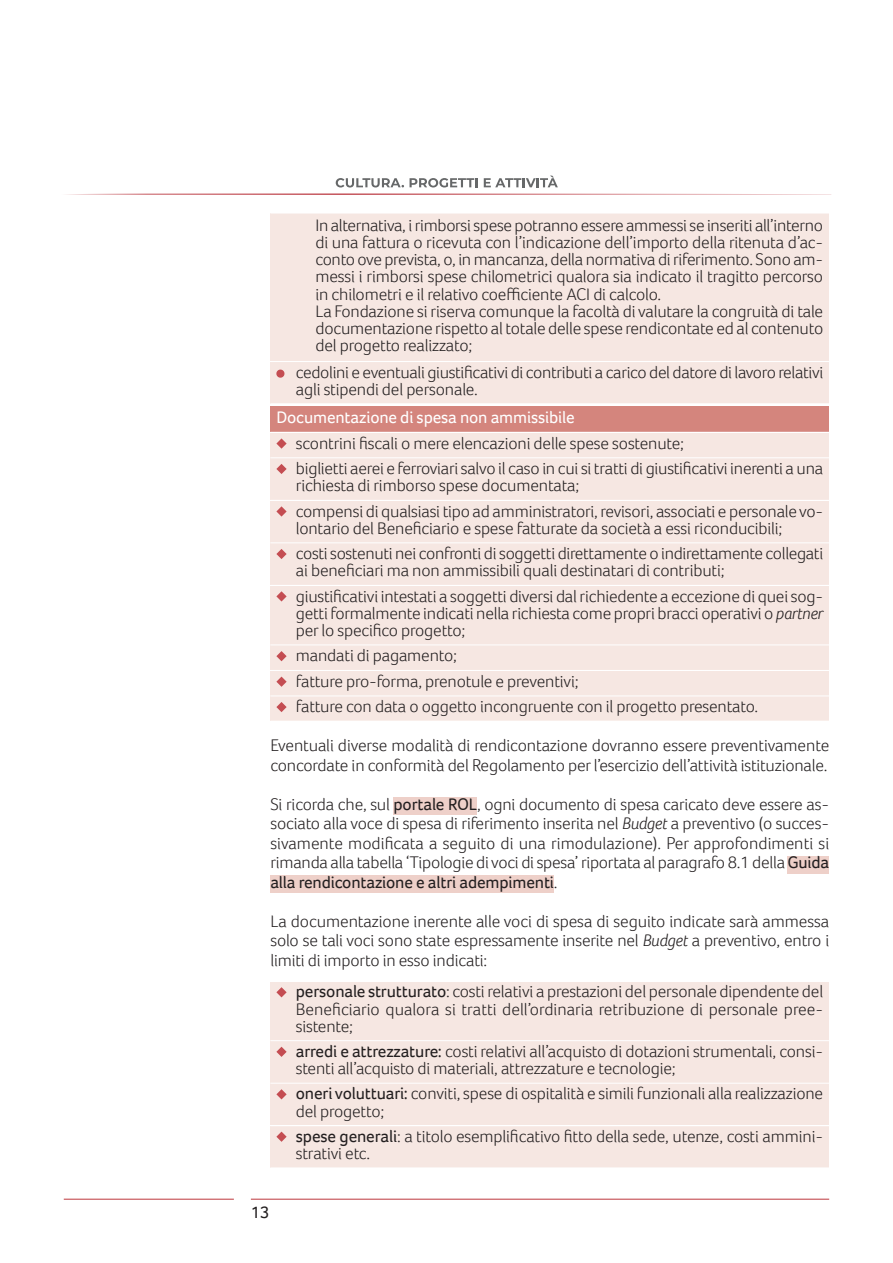
<style>
.page{position:relative;width:893px;height:1263px;background:#fff}
.page>*{position:absolute;margin:0;border:0;box-sizing:border-box;transform-origin:0 0}
.t1{font:300 17.25px/17.2px "Foco";letter-spacing:-.01em;color:#231f20}
.t2{font:17.25px "Foco";letter-spacing:-.01em;color:#fff}
.t3{font:17.25px "Foco";color:#231f20}
.s1{font-style:italic}
.s2{font-weight:400}
</style>
<div class="page">
<svg style="left:94px;top:193px;width:613px;height:1px"></svg>
<svg style="left:335px;top:175px;width:223px;height:12px"></svg>
<hr style="left:64px;top:1198px;width:170px;height:2px;background:#c44d52">
<hr style="left:251px;top:1198px;width:578px;height:2px;background:#c44d52">
<div style="left:270px;top:982px;width:559px;height:58px;background:#f6e7e2"></div>
<svg style="left:276px;top:987px;width:11px;height:10px"></svg>
<div style="left:270px;top:1041px;width:559px;height:42px;background:#f6e7e2"></div>
<svg style="left:276px;top:1047px;width:11px;height:10px"></svg>
<div style="left:270px;top:1083px;width:559px;height:42px;background:#f6e7e2"></div>
<svg style="left:276px;top:1089px;width:11px;height:10px"></svg>
<div style="left:270px;top:1126px;width:559px;height:41px;background:#f6e7e2"></div>
<svg style="left:276px;top:1131px;width:11px;height:11px"></svg>
<div style="left:394px;top:798px;width:83px;height:17px;background:#eed0c9"></div>
<div style="left:787px;top:856px;width:42px;height:17px;background:#eed0c9"></div>
<div style="left:270px;top:876px;width:284px;height:17px;background:#eed0c9"></div>
<hr style="left:270px;top:1083px;width:559px;height:1px;background:#fff">
<div style="left:270px;top:407px;width:559px;height:25px;background:#d4857d"></div>
<div style="left:270px;top:433px;width:559px;height:24px;background:#f6e7e2"></div>
<svg style="left:276px;top:438px;width:11px;height:11px"></svg>
<div style="left:270px;top:458px;width:559px;height:42px;background:#f6e7e2"></div>
<svg style="left:276px;top:464px;width:11px;height:10px"></svg>
<div style="left:270px;top:501px;width:559px;height:41px;background:#f6e7e2"></div>
<svg style="left:276px;top:506px;width:11px;height:11px"></svg>
<div style="left:270px;top:543px;width:559px;height:42px;background:#f6e7e2"></div>
<svg style="left:276px;top:549px;width:11px;height:10px"></svg>
<div style="left:270px;top:586px;width:559px;height:59px;background:#f6e7e2"></div>
<svg style="left:276px;top:591px;width:11px;height:10px"></svg>
<div style="left:270px;top:645px;width:559px;height:25px;background:#f6e7e2"></div>
<svg style="left:276px;top:651px;width:11px;height:10px"></svg>
<div style="left:270px;top:671px;width:559px;height:25px;background:#f6e7e2"></div>
<svg style="left:276px;top:677px;width:11px;height:10px"></svg>
<div style="left:270px;top:696px;width:559px;height:25px;background:#f6e7e2"></div>
<svg style="left:276px;top:702px;width:11px;height:10px"></svg>
<div style="left:270px;top:213px;width:559px;height:148px;background:#f6e7e2"></div>
<div style="left:270px;top:362px;width:559px;height:41px;background:#f6e7e2"></div>
<svg style="left:276px;top:370px;width:8px;height:8px"></svg>
<hr style="left:270px;top:213px;width:559px;height:1px;background:#fff">
<hr style="left:270px;top:645px;width:559px;height:1px;background:#fff">
<hr style="left:270px;top:696px;width:559px;height:1px;background:#fff">
<p class="t1" style="left:315px;top:216px;width:509px;text-align:justify">In alternativa, i rimborsi spese potranno essere ammessi se inseriti all’interno di una fattura o ricevuta con l’indicazione dell’importo della ritenuta d’ac&shy;conto ove prevista, o, in mancanza, della normativa di riferimento. Sono am&shy;messi i rimborsi spese chilometrici qualora sia indicato il tragitto percorso in chilometri e il relativo coefficiente ACI di calcolo.</p>
<p class="t1" style="left:315px;top:302px;width:509px;text-align:justify">La Fondazione si riserva comunque la facoltà di valutare la congruità di tale documentazione rispetto al totale delle spese rendicontate ed al contenuto del progetto realizzato;</p>
<p class="t1" style="left:296px;top:363px;width:529px">cedolini e eventuali giustificativi di contributi a carico del datore di lavoro relativi agli stipendi del personale.</p>
<p class="t2" style="left:276px;top:406px;width:300px">Documentazione di spesa non ammissibile</p>
<p class="t1" style="left:296px;top:434px;width:390px">scontrini fiscali o mere elencazioni delle spese sostenute;</p>
<p class="t1" style="left:296px;top:459px;width:529px">biglietti aerei e ferroviari salvo il caso in cui si tratti di giustificativi inerenti a una richiesta di rimborso spese documentata;</p>
<p class="t1" style="left:296px;top:502px;width:529px">compensi di qualsiasi tipo ad amministratori, revisori, associati e personale vo&shy;lontario del Beneficiario e spese fatturate da società a essi riconducibili;</p>
<p class="t1" style="left:296px;top:544px;width:529px">costi sostenuti nei confronti di soggetti direttamente o indirettamente collegati ai beneficiari ma non ammissibili quali destinatari di contributi;</p>
<p class="t1" style="left:296px;top:587px;width:529px;text-align:justify">giustificativi intestati a soggetti diversi dal richiedente a eccezione di quei sog&shy;getti formalmente indicati nella richiesta come propri bracci operativi o <span class="s1">partner </span>per lo specifico progetto;</p>
<p class="t1" style="left:296px;top:646px;width:163px">mandati di pagamento;</p>
<p class="t1" style="left:296px;top:672px;width:284px">fatture pro-forma, prenotule e preventivi;</p>
<p class="t1" style="left:296px;top:697px;width:464px">fatture con data o oggetto incongruente con il progetto presentato.</p>
<p class="t1" style="left:270px;top:735px;width:560px;line-height:19.5px">Eventuali diverse modalità di rendicontazione dovranno essere preventivamente concordate in conformità del Regolamento per l’esercizio dell’attività istituzionale.</p>
<p class="t1" style="left:270px;top:794px;width:560px;line-height:19.5px;text-align:justify">Si ricorda che, sul <span class="s2">portale ROL</span>, ogni documento di spesa caricato deve essere as&shy;sociato alla voce di spesa di riferimento inserita nel <span class="s1">Budget</span> a preventivo (o succes&shy;sivamente modificata a seguito di una rimodulazione). Per approfondimenti si rimanda alla tabella ‘Tipologie di voci di spesa’ riportata al paragrafo 8.1 della <span class="s2">Guida alla rendicontazione e altri adempimenti</span>.</p>
<p class="t1" style="left:270px;top:911px;width:560px;line-height:19.5px;text-align:justify">La documentazione inerente alle voci di spesa di seguito indicate sarà ammessa solo se tali voci sono state espressamente inserite nel <span class="s1">Budget</span> a preventivo, entro i limiti di importo in esso indicati:</p>
<p class="t3" style="left:251px;top:1201px;width:20px">13</p>
<p class="t1" style="left:296px;top:982px;width:529px;text-align:justify"><span class="s2">personale strutturato</span>: costi relativi a prestazioni del personale dipendente del Beneficiario qualora si tratti dell’ordinaria retribuzione di personale pree&shy;sistente;</p>
<p class="t1" style="left:296px;top:1042px;width:529px"><span class="s2">arredi e attrezzature:</span> costi relativi all’acquisto di dotazioni strumentali, consi&shy;stenti all’acquisto di materiali, attrezzature e tecnologie;</p>
<p class="t1" style="left:296px;top:1084px;width:529px"><span class="s2">oneri voluttuari:</span> conviti, spese di ospitalità e simili funzionali alla realizzazione del progetto;</p>
<p class="t1" style="left:296px;top:1127px;width:529px"><span class="s2">spese generali</span>: a titolo esemplificativo fitto della sede, utenze, costi ammini&shy;strativi etc.</p>
</div>
